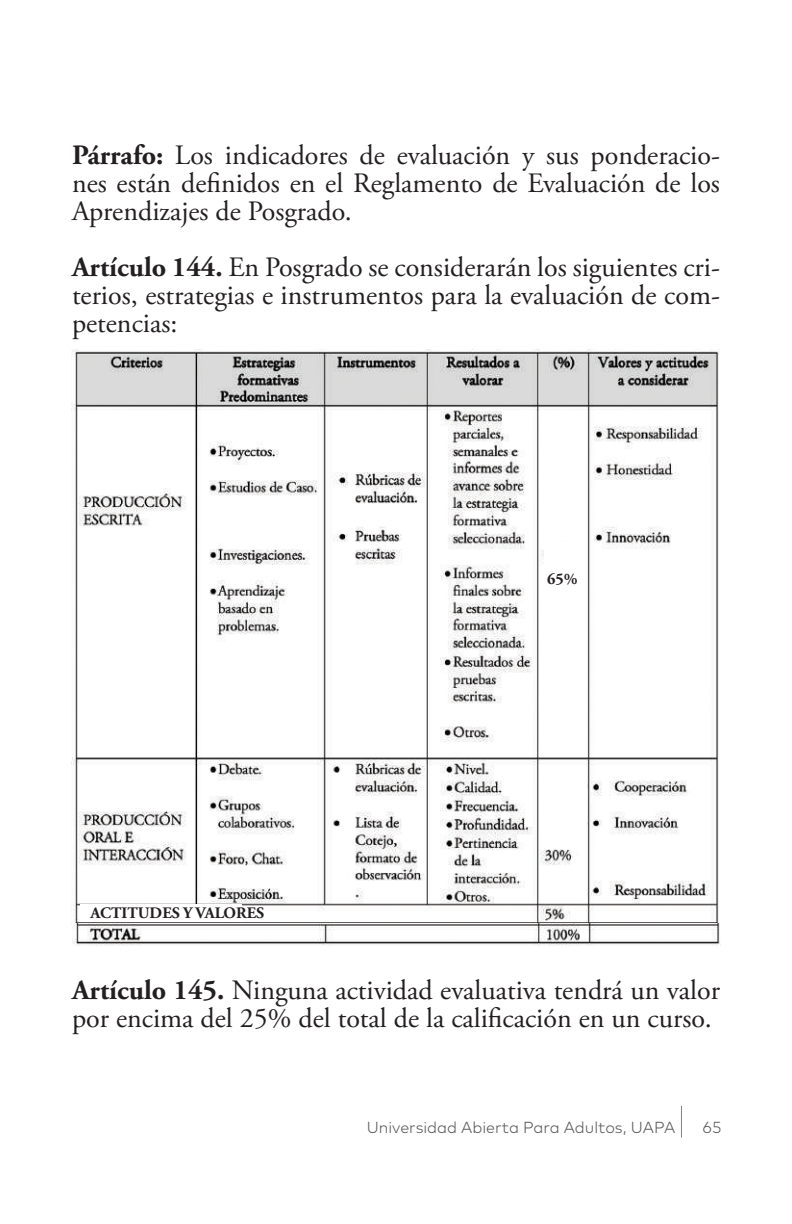
<style>
.page{position:relative;width:792px;height:1224px;background:#fff}
.page>*{position:absolute;margin:0;border:0;box-sizing:border-box;transform-origin:0 0}
.t1{font:28px/28px "Adobe Garamond Pro";color:#231f20;text-align:justify}
.t2{font:300 16px "Mark";color:#57585a}
.t3{font:700 16px "Adobe Garamond Pro";color:#231f20}
.s1{font-weight:700}
</style>
<div class="page">
<hr style="left:681px;top:1106px;width:1px;height:32px;background:#808285">
<img style="left:72px;top:350px;width:648px;height:596px">
<div style="left:544px;top:542px;width:37px;height:30px;background:#fff"></div>
<div style="left:81px;top:904px;width:161px;height:18px;background:#fff"></div>
<p class="t1" style="left:72px;top:142px;width:649px"><span class="s1">Párrafo:</span> Los indicadores de evaluación y sus ponderacio&shy;nes están definidos en el Reglamento de Evaluación de los Aprendizajes de Posgrado.</p>
<p class="t1" style="left:72px;top:254px;width:650px"><span class="s1">Artículo 144.</span> En Posgrado se considerarán los siguientes cri&shy;terios, estrategias e instrumentos para la evaluación de com&shy;petencias:</p>
<p class="t3" style="left:91px;top:904px;width:175px">ACTITUDES Y VALORES</p>
<p class="t3" style="left:547px;top:569px;width:32px">65%</p>
<p class="t1" style="left:72px;top:977px;width:650px"><span class="s1">Artículo 145.</span> Ninguna actividad evaluativa tendrá un valor por encima del 25% del total de la calificación en un curso.</p>
<p class="t2" style="left:367px;top:1118px;width:310px">Universidad Abierta Para Adultos, UAPA</p>
<p class="t2" style="left:703px;top:1118px;width:21px">65</p>
</div>
